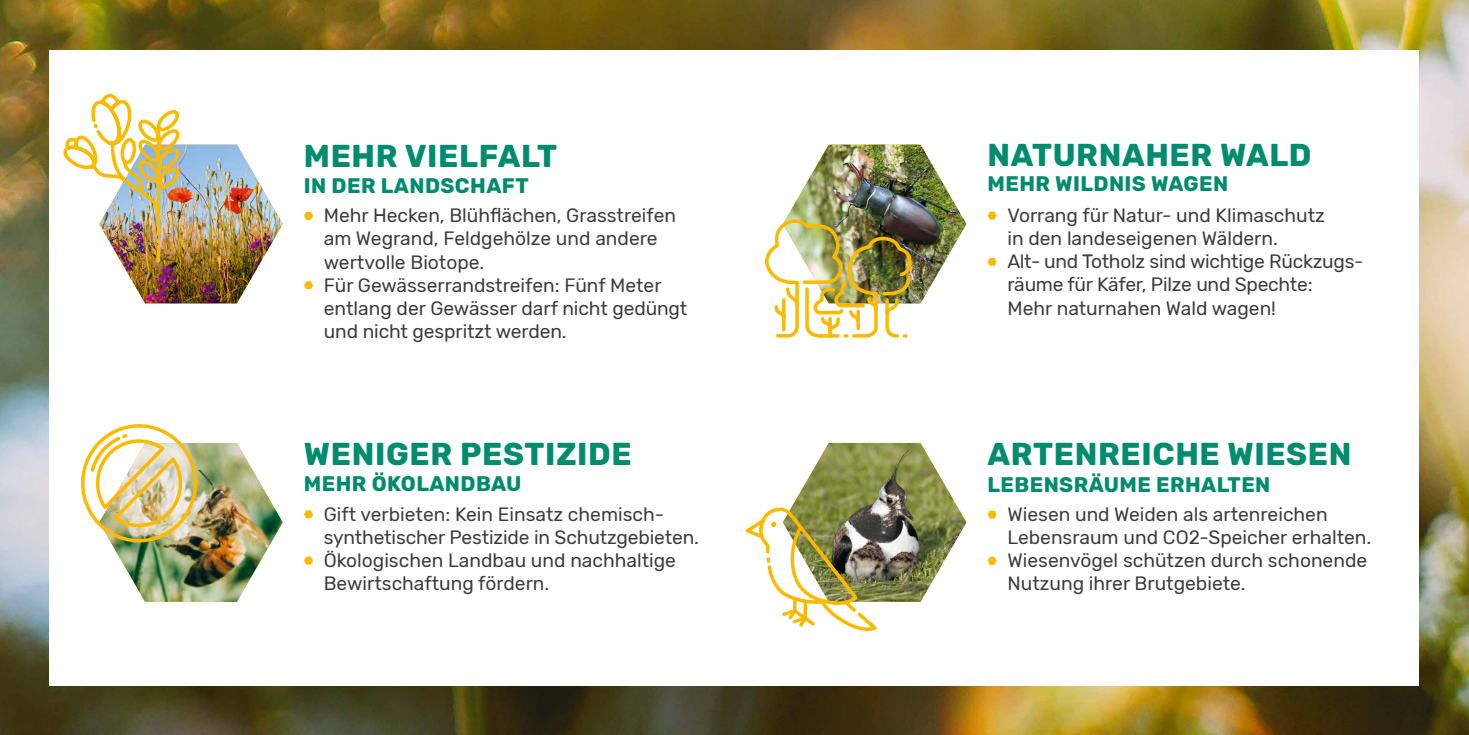
<style>
.page{position:relative;width:1469px;height:735px;background:#fff}
.page>*{position:absolute;margin:0;border:0;box-sizing:border-box;transform-origin:0 0}
.t1{font:700 31.5px "Rubik";letter-spacing:.02em;color:#008c6d}
.t2{font:700 21px "Rubik";letter-spacing:.02em;color:#008c6d}
.t3{font:19.25px/23.1px "Rubik";color:#3c3c39}
</style>
<div class="page">
<img style="left:0;top:0;width:1468px;height:734px">
<div style="left:50px;top:50px;width:1369px;height:635px;background:#fff"></div>
<img style="left:81px;top:424px;width:202px;height:177px">
<svg style="left:304px;top:212px;width:9px;height:8px"></svg>
<svg style="left:304px;top:281px;width:9px;height:8px"></svg>
<svg style="left:304px;top:510px;width:9px;height:8px"></svg>
<svg style="left:304px;top:556px;width:9px;height:8px"></svg>
<img style="left:64px;top:93px;width:219px;height:210px">
<svg style="left:987px;top:510px;width:9px;height:8px"></svg>
<svg style="left:987px;top:556px;width:9px;height:8px"></svg>
<img style="left:745px;top:442px;width:221px;height:190px">
<svg style="left:987px;top:211px;width:9px;height:8px"></svg>
<svg style="left:987px;top:258px;width:9px;height:8px"></svg>
<img style="left:765px;top:144px;width:201px;height:194px">
<h1 class="t1" style="left:304px;top:137px;width:255px">MEHR VIELFALT</h1>
<p class="t2" style="left:304px;top:173px;width:226px">IN DER LANDSCHAFT</p>
<p class="t3" style="left:324px;top:204px;width:365px">Mehr Hecken, Blühflächen, Grasstreifen am Wegrand, Feldgehölze und andere wertvolle Biotope.<br>Für Gewässerrandstreifen: Fünf Meter entlang der Gewässer darf nicht gedüngt und nicht gespritzt werden.</p>
<h1 class="t1" style="left:304px;top:435px;width:329px">WENIGER PESTIZIDE</h1>
<p class="t2" style="left:304px;top:471px;width:219px">MEHR ÖKOLANDBAU</p>
<p class="t3" style="left:324px;top:503px;width:377px">Gift verbieten: Kein Einsatz chemisch&shy;synthetischer Pestizide in Schutzgebieten.<br>Ökologischen Landbau und nachhaltige Bewirtschaftung fördern.</p>
<h1 class="t1" style="left:987px;top:136px;width:325px">NATURNAHER WALD</h1>
<p class="t2" style="left:987px;top:171px;width:242px">MEHR WILDNIS WAGEN</p>
<p class="t3" style="left:1007px;top:204px;width:357px">Vorrang für Natur- und Klimaschutz<br>in den landeseigenen Wäldern.<br>Alt- und Totholz sind wichtige Rückzugs&shy;räume für Käfer, Pilze und Spechte:<br>Mehr naturnahen Wald wagen!</p>
<h1 class="t1" style="left:987px;top:436px;width:365px">ARTENREICHE WIESEN</h1>
<p class="t2" style="left:987px;top:472px;width:284px">LEBENSRÄUME ERHALTEN</p>
<p class="t3" style="left:1007px;top:503px;width:365px">Wiesen und Weiden als artenreichen Lebensraum und CO2-Speicher erhalten.<br>Wiesenvögel schützen durch schonende Nutzung ihrer Brutgebiete.</p>
</div>
